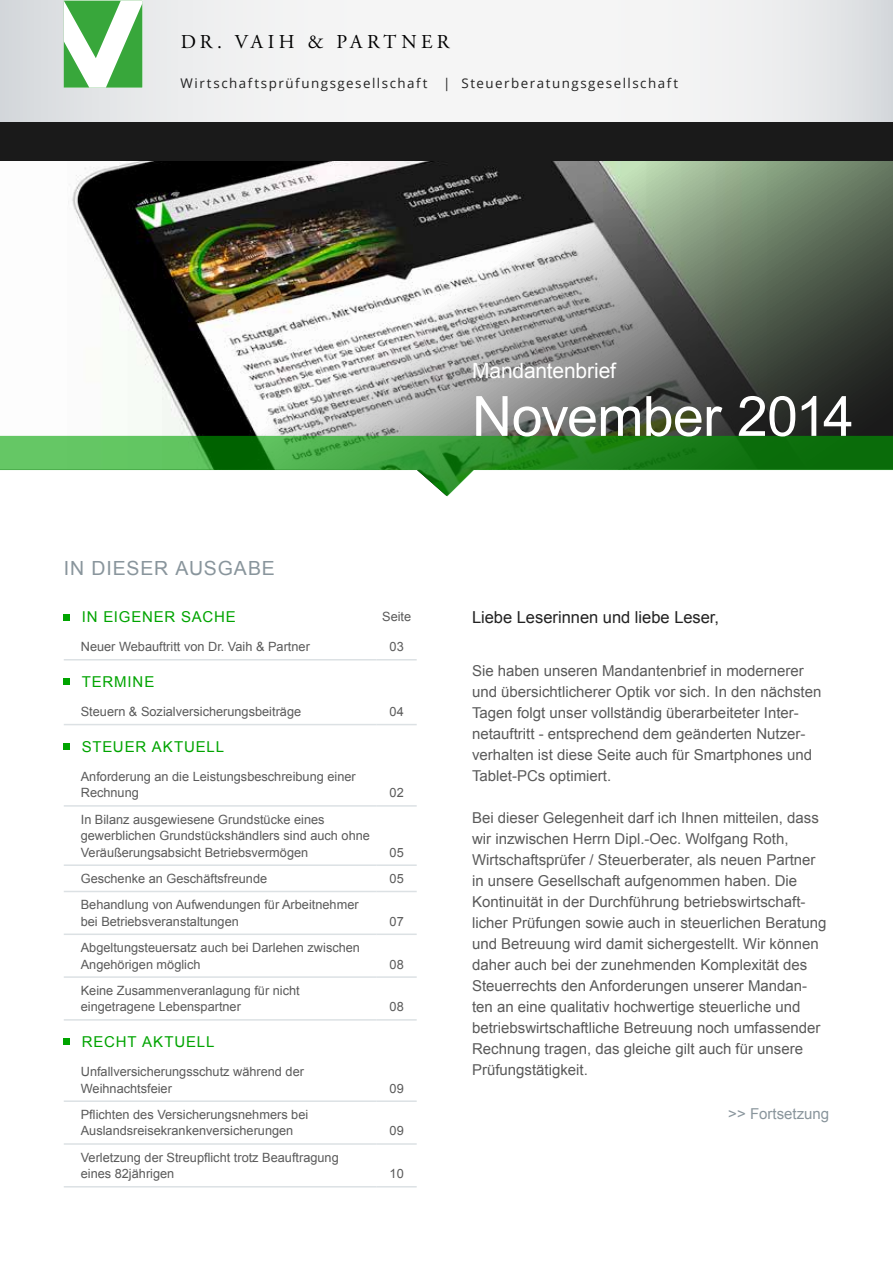
<style>
.page{position:relative;width:893px;height:1263px;background:#fff}
.page>*{position:absolute;margin:0;border:0;box-sizing:border-box;transform-origin:0 0}
.t1{font:55.5px "Arial";letter-spacing:-.02em;color:#fff}
.t2{font:21px "Arial";letter-spacing:-.01em;color:#fff}
.t3{font:19.65px "Adobe Garamond Pro";letter-spacing:.22em;color:#000}
.t4{font:19.5px "Arial";letter-spacing:.04em;color:#89959c}
.t5{font:16.5px "Arial";color:#222}
.t6{font:15px/21px "Arial";color:#5a5a5a}
.t7{font:15px "Arial";letter-spacing:.05em;color:#00a400}
.t8{font:15px "Arial";color:#89959c}
.t9{font:13.35px "Open Sans";letter-spacing:.11em;color:#222}
.t10{font:12.75px/16.5px "Arial";color:#5a5a5a}
</style>
<div class="page">
<svg style="left:0;top:0;width:893px;height:122px"></svg>
<svg style="left:64px;top:1px;width:78px;height:87px"></svg>
<img style="left:0;top:161px;width:893px;height:275px">
<div style="left:0;top:122px;width:893px;height:39px;background:#1a1a1a"></div>
<svg style="left:0;top:436px;width:893px;height:60px"></svg>
<hr style="left:64px;top:864px;width:313px;height:2px;background:#dce1e4">
<hr style="left:377px;top:864px;width:40px;height:2px;background:#dce1e4">
<hr style="left:64px;top:891px;width:313px;height:1px;background:#dce1e4">
<hr style="left:377px;top:891px;width:40px;height:1px;background:#dce1e4">
<hr style="left:64px;top:933px;width:313px;height:2px;background:#dce1e4">
<hr style="left:377px;top:933px;width:40px;height:2px;background:#dce1e4">
<hr style="left:64px;top:976px;width:313px;height:2px;background:#dce1e4">
<hr style="left:377px;top:976px;width:40px;height:2px;background:#dce1e4">
<hr style="left:64px;top:1019px;width:313px;height:2px;background:#dce1e4">
<hr style="left:377px;top:1019px;width:40px;height:2px;background:#dce1e4">
<hr style="left:64px;top:1143px;width:313px;height:2px;background:#dce1e4">
<hr style="left:377px;top:1143px;width:40px;height:2px;background:#dce1e4">
<hr style="left:64px;top:1186px;width:313px;height:1px;background:#dce1e4">
<hr style="left:377px;top:1186px;width:40px;height:1px;background:#dce1e4">
<hr style="left:64px;top:1100px;width:313px;height:2px;background:#dce1e4">
<hr style="left:377px;top:1100px;width:40px;height:2px;background:#dce1e4">
<hr style="left:64px;top:724px;width:313px;height:1px;background:#dce1e4">
<hr style="left:377px;top:724px;width:40px;height:1px;background:#dce1e4">
<hr style="left:64px;top:659px;width:313px;height:1px;background:#dce1e4">
<hr style="left:377px;top:659px;width:40px;height:1px;background:#dce1e4">
<hr style="left:64px;top:805px;width:313px;height:2px;background:#dce1e4">
<hr style="left:377px;top:805px;width:40px;height:2px;background:#dce1e4">
<svg style="left:64px;top:614px;width:6px;height:6px"></svg>
<svg style="left:64px;top:679px;width:6px;height:6px"></svg>
<div style="left:64px;top:743px;width:6px;height:7px;background:#00a400"></div>
<svg style="left:64px;top:1039px;width:6px;height:6px"></svg>
<h3 class="t3" style="left:181px;top:30px;width:270px">DR. VAIH &amp; PARTNER</h3>
<p class="t9" style="left:181px;top:74px;width:499px">Wirtschaftsprüfungsgesellschaft | Steuerberatungsgesellschaft</p>
<h2 class="t2" style="left:472px;top:357px;width:145px">Mandantenbrief</h2>
<h3 class="t4" style="left:64px;top:556px;width:155px">In di eser Ausgab</h3>
<h3 class="t4" style="left:262px;top:556px;width:15px">e</h3>
<p class="t7" style="left:82px;top:607px;width:122px">In eigen er Sach</p>
<p class="t7" style="left:226px;top:607px;width:12px">e</p>
<p class="t10" style="left:382px;top:608px;width:31px">Seite</p>
<p class="t10" style="left:81px;top:639px;width:231px">Neuer Webauftritt von Dr. Vaih &amp; Partner</p>
<p class="t10" style="left:390px;top:639px;width:16px">03</p>
<p class="t7" style="left:82px;top:672px;width:32px">Termin</p>
<p class="t7" style="left:144px;top:672px;width:12px">e</p>
<p class="t10" style="left:81px;top:703px;width:222px">Steuern &amp; Sozialversicherungsbeiträge</p>
<p class="t10" style="left:390px;top:703px;width:16px">04</p>
<p class="t7" style="left:82px;top:737px;width:82px">Steuer akt</p>
<p class="t7" style="left:184px;top:737px;width:32px">uell</p>
<p class="t10" style="left:81px;top:768px;width:276px">Anforderung an die Leistungsbeschreibung einer<br>Rechnung</p>
<p class="t10" style="left:390px;top:785px;width:16px">02</p>
<p class="t10" style="left:81px;top:811px;width:291px">In Bilanz ausgewiesene Grundstücke eines gewerblichen Grundstückshändlers sind auch ohne<br>Veräußerungsabsicht Betriebsvermögen</p>
<p class="t10" style="left:390px;top:844px;width:16px">05</p>
<p class="t10" style="left:81px;top:870px;width:188px">Geschenke an Geschäftsfreunde</p>
<p class="t10" style="left:390px;top:870px;width:16px">05</p>
<p class="t10" style="left:81px;top:897px;width:279px">Behandlung von Aufwendungen für Arbeitnehmer bei Betriebsveranstaltungen</p>
<p class="t10" style="left:390px;top:913px;width:16px">07</p>
<p class="t10" style="left:81px;top:939px;width:281px">Abgeltungsteuersatz auch bei Darlehen zwischen<br>Angehörigen möglich</p>
<p class="t10" style="left:81px;top:982px;width:220px">Keine Zusammenveranlagung für nicht eingetragene Lebenspartner</p>
<p class="t7" style="left:82px;top:1032px;width:34px">Recht</p>
<p class="t7" style="left:142px;top:1032px;width:12px">akt</p>
<p class="t7" style="left:175px;top:1032px;width:32px">uell</p>
<p class="t10" style="left:81px;top:1063px;width:225px">U nfallversicherungsschutz während der<br>Weihnachtsfeier</p>
<p class="t10" style="left:81px;top:1106px;width:229px">Pflichten des Versicherungsnehmers bei<br>Auslandsreisekrankenversicherungen</p>
<p class="t10" style="left:81px;top:1149px;width:259px">Verletzung der Streupflicht trotz Beauftragung eines 82jährigen</p>
<p class="t10" style="left:390px;top:956px;width:16px">08</p>
<p class="t10" style="left:390px;top:999px;width:16px">08</p>
<p class="t10" style="left:390px;top:1080px;width:16px">09</p>
<p class="t10" style="left:390px;top:1123px;width:16px">09</p>
<p class="t10" style="left:390px;top:1166px;width:16px">10</p>
<h1 class="t1" style="left:472px;top:380px;width:383px">November 2014</h1>
<p class="t5" style="left:472px;top:606px;width:248px">Liebe Leserinnen und liebe Leser,</p>
<p class="t6" style="left:472px;top:660px;width:351px">Sie haben unseren Mandantenbrief in modernerer und übersichtlicherer Optik vor sich. In den nächsten Tagen folgt unser vollständig überarbeiteter Inter&shy;netauftritt - entsprechend dem geänderten Nutzer&shy;verhalten ist diese Seite auch für Smartphones und Tablet-PCs optimiert.</p>
<p class="t6" style="left:472px;top:807px;width:356px">Bei dieser Gelegenheit darf ich Ihnen mitteilen, dass wir inzwischen Herrn Dipl.-Oec. Wolfgang Roth, Wirtschaftsprüfer / Steuerberater, als neuen Partner in unsere Gesellschaft aufgenommen haben. Die Kontinuität in der Durchführung betriebswirtschaft&shy;licher Prüfungen sowie auch in steuerlichen Beratung und Betreuung wird damit sichergestellt. Wir können daher auch bei der zunehmenden Komplexität des Steuerrechts den Anforderungen unserer Mandan&shy;ten an eine qualitativ hochwertige steuerliche und betriebswirtschaftliche Betreuung noch umfassender Rechnung tragen, das gleiche gilt auch für unsere Prüfungstätigkeit.</p>
<p class="t8" style="left:728px;top:1104px;width:102px">&gt;&gt; Fortsetzung</p>
</div>
